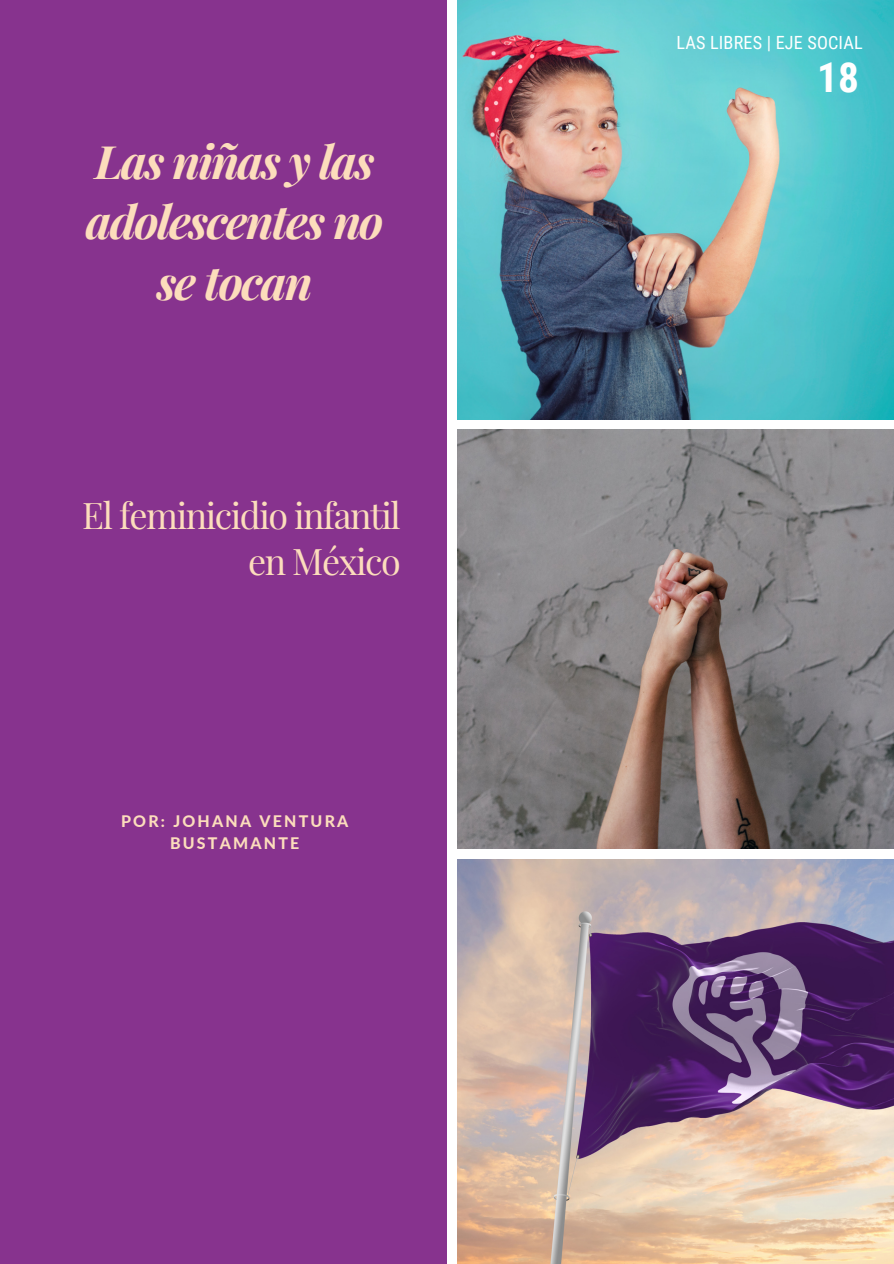
<style>
.page{position:relative;width:894px;height:1264px;background:#fff}
.page>*{position:absolute;margin:0;border:0;box-sizing:border-box;transform-origin:0 0}
.t1{font:italic 700 46.05px/60.3px "Playfair Display";letter-spacing:-.04em;color:#fcddbc;text-align:center}
.t2{font:700 41.25px "Roboto Condensed";color:#fff}
.t3{font:35.85px/46px "Playfair Display";letter-spacing:-.04em;color:#fcddbc;text-align:right}
.t4{font:18.15px "Roboto Condensed";letter-spacing:.01em;color:#fff}
.t5{font:800 15.9px/21.9px "Lato";letter-spacing:.14em;color:#fcddbc;text-align:center}
</style>
<div class="page">
<img style="left:457px;top:429px;width:436px;height:419px">
<img style="left:457px;top:859px;width:436px;height:404px">
<img style="left:457px;top:0;width:436px;height:419px">
<div style="left:0;top:0;width:447px;height:1263px;background:#87338e"></div>
<p class="t1" style="left:86px;top:130px;width:299px">Las niñas y las adolescentes no se tocan</p>
<p class="t3" style="left:82px;top:490px;width:320px">El feminicidio infantil en México</p>
<p class="t5" style="left:121px;top:810px;width:229px">POR: JOHANA VENTURA<br>BUSTAMANTE</p>
<p class="t4" style="left:676px;top:32px;width:187px">LAS LIBRES | EJE SOCIAL</p>
<p class="t2" style="left:816px;top:54px;width:43px">18</p>
</div>
